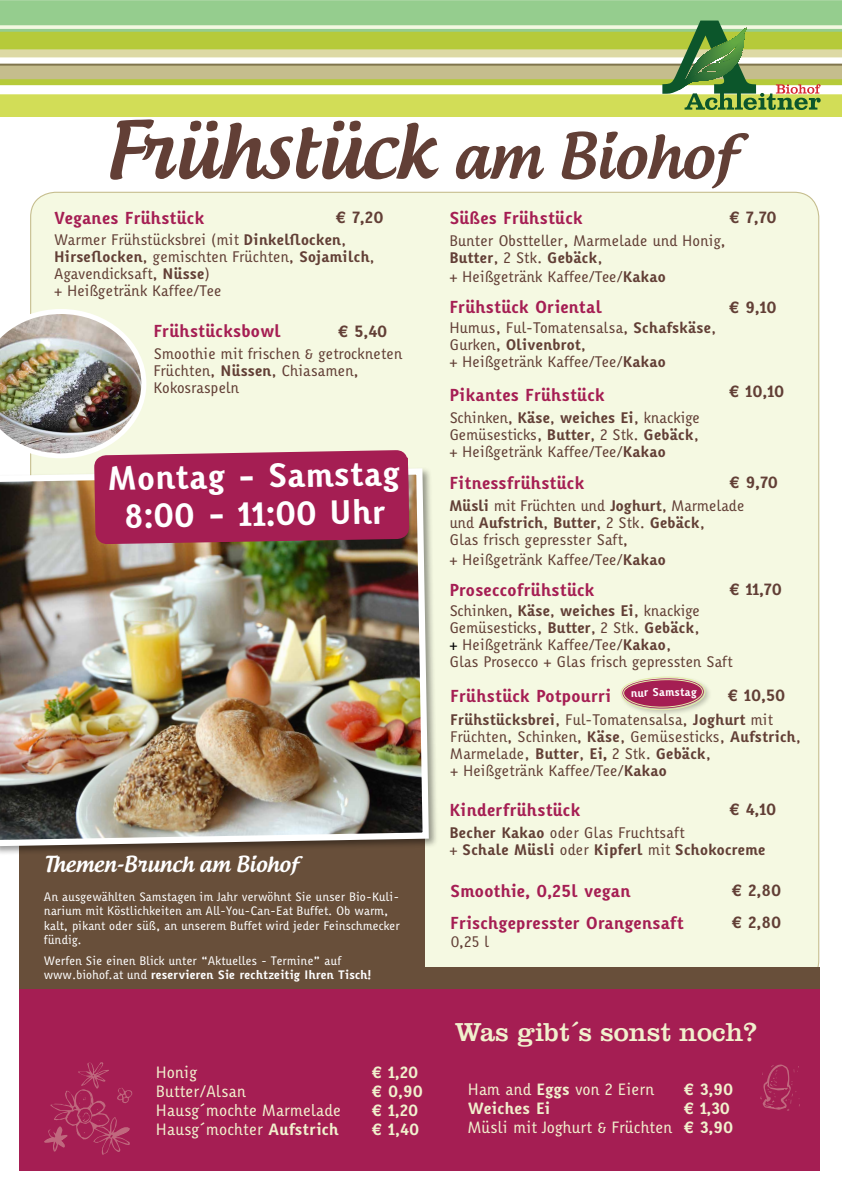
<style>
.page{position:relative;width:842px;height:1191px;background:#fff}
.page>*{position:absolute;margin:0;border:0;box-sizing:border-box;transform-origin:0 0}
.t1{font:500 75.6px "Androgyne";letter-spacing:-.01em;color:#623f36}
.t2{font:700 33px/38px "Karbid";color:#fff;text-align:center}
.t3{font:27px "Clarendon";color:#f1f0cd}
.t4{font:500 21px "Androgyne";color:#fff}
.t5{font:700 17px "Karbid";color:#a51e53}
.t6{font:700 17px "Karbid";letter-spacing:-.02em;color:#a51e53}
.t7{font:16px/19.2px "Karbid";color:#f1f0cd;text-align:right}
.t8{font:700 16px "Karbid";color:#623f36}
.t9{font:700 16px "Karbid";color:#f1f0cd}
.t10{font:700 16px "Karbid";letter-spacing:-.02em;color:#f1f0cd}
.t11{font:15px/17px "Karbid";letter-spacing:-.01em;color:#623f36}
.t12{font:700 15px/17px "Karbid";letter-spacing:-.02em;color:#623f36}
.t13{font:12px/14.4px "Karbid";color:#fff}
.t14{font:700 11.1px "Karbid";color:#fff}
.s1{font-size:60px}
.s2{font-weight:700}
.s3{color:#000}
.s4{font-weight:400}
</style>
<div class="page">
<div style="left:31px;top:192px;width:788px;height:792px;background:#f5f9e2;border-radius:25px"></div>
<div style="left:19px;top:980px;width:800px;height:190px;background:#a51e53"></div>
<img style="left:0;top:0;width:842px;height:116px">
<svg style="left:662px;top:21px;width:159px;height:89px;background:#94b068"></svg>
<div style="left:409px;top:967px;width:411px;height:21px;background:#684f3a"></div>
<div style="left:19px;top:831px;width:406px;height:157px;background:#684f3a"></div>
<div style="left:0;top:466px;width:439px;height:390px;background:#000;opacity:.4"></div>
<img style="left:0;top:466px;width:432px;height:383px">
<svg style="left:760px;top:1064px;width:40px;height:46px"></svg>
<svg style="left:44px;top:1062px;width:88px;height:93px"></svg>
<div style="left:619px;top:675px;width:94px;height:43px;background:#000;opacity:.25"></div>
<svg style="left:621px;top:677px;width:84px;height:33px;background:#bc697c"></svg>
<img style="left:0;top:309px;width:409px;height:235px">
<h1 class="t1" style="left:105px;top:102px;width:634px">Frühstück <span class="s1">am Biohof</span></h1>
<p class="t5" style="left:54px;top:207px;width:152px">Veganes Frühstück</p>
<p class="t8" style="left:336px;top:207px;width:50px">€ 7,20</p>
<p class="t11" style="left:54px;top:231px;width:322px">Warmer Frühstücksbrei (mit <span class="s2">Dinkelflocken</span>, <span class="s2">Hirseflocken</span>, gemischten Früchten, <span class="s2">Sojamilch</span>, Agavendicksaft, <span class="s2">Nüsse</span>)<br>+ Heißgetränk Kaffee/Tee</p>
<p class="t8" style="left:729px;top:297px;width:49px">€ 9,10</p>
<p class="t5" style="left:449px;top:207px;width:135px">Süßes Frühstück</p>
<p class="t8" style="left:729px;top:207px;width:49px">€ 7,70</p>
<p class="t11" style="left:449px;top:231px;width:278px">Bunter Obstteller, Marmelade und Honig,<br><span class="s2">Butter</span>, 2 Stk. <span class="s2">Gebäck</span>,</p>
<p class="t11" style="left:449px;top:267px;width:218px">+ Heißgetränk Kaffee/Tee/<span class="s2">Kakao</span></p>
<p class="t5" style="left:449px;top:296px;width:154px">Frühstück Oriental</p>
<p class="t11" style="left:449px;top:318px;width:269px">Humus, Ful-Tomatensalsa, <span class="s2">Schafskäse</span>,<br>Gurken, <span class="s2">Olivenbrot</span>,<br>+ Heißgetränk Kaffee/Tee/<span class="s2">Kakao</span></p>
<p class="t5" style="left:449px;top:384px;width:157px">Pikantes Frühstück</p>
<p class="t11" style="left:449px;top:408px;width:252px;text-align:justify">Schinken, <span class="s2">Käse</span>, <span class="s2">weiches Ei</span>, knackige Gemüsesticks, <span class="s2">Butter</span>, 2 Stk. <span class="s2">Gebäck</span>, + Heißgetränk Kaffee/Tee/<span class="s2">Kakao</span></p>
<p class="t5" style="left:449px;top:472px;width:137px">Fitnessfrühstück</p>
<p class="t8" style="left:729px;top:472px;width:50px">€ 9,70</p>
<p class="t11" style="left:449px;top:497px;width:297px"><span class="s2">Müsli</span> mit Früchten und <span class="s2">Joghurt</span>, Marmelade und <span class="s2">Aufstrich</span>, <span class="s2">Butter</span>, 2 Stk. <span class="s2">Gebäck</span>,<br>Glas frisch gepresster Saft,</p>
<p class="t11" style="left:449px;top:550px;width:218px">+ Heißgetränk Kaffee/Tee/<span class="s2">Kakao</span></p>
<p class="t5" style="left:449px;top:578px;width:147px">Proseccofrühstück</p>
<p class="t8" style="left:729px;top:579px;width:54px">€ 11,70</p>
<p class="t11" style="left:449px;top:602px;width:285px">Schinken, <span class="s2">Käse</span>, <span class="s2">weiches Ei</span>, knackige Gemüsesticks, <span class="s2">Butter</span>, 2 Stk. <span class="s2">Gebäck</span>,<br><span class="s3">+</span> Heißgetränk Kaffee/Tee/<span class="s2">Kakao</span>,<br>Glas Prosecco + Glas frisch gepressten Saft</p>
<p class="t6" style="left:153px;top:320px;width:129px">Frühstücksbowl</p>
<p class="t8" style="left:338px;top:321px;width:51px">€ 5,40</p>
<p class="t11" style="left:153px;top:344px;width:250px">Smoothie mit frischen &amp; getrockneten<br>Früchten, <span class="s2">Nüssen</span>, Chiasamen,<br>Kokosraspeln</p>
<p class="t8" style="left:729px;top:381px;width:57px">€ 10,10</p>
<h2 class="t2" style="left:108px;top:458px;width:294px;rotate:-1deg">Montag - Samstag<br>8:00 - 11:00 Uhr</h2>
<h3 class="t4" style="left:44px;top:851px;width:256px">Themen-Brunch am Biohof</h3>
<p class="t13" style="left:44px;top:889px;width:358px">An ausgewählten Samstagen im Jahr verwöhnt Sie unser Bio-Kuli&shy;narium mit Köstlichkeiten am All-You-Can-Eat Buffet. Ob warm, kalt, pikant oder süß, an unserem Buffet wird jeder Feinschmecker fündig.</p>
<p class="t13" style="left:44px;top:952px;width:329px">Werfen Sie einen Blick unter “Aktuelles - Termine” auf www.biohof.at und <span class="s2">reservieren Sie rechtzeitig Ihren Tisch!</span></p>
<p class="t7" style="left:156px;top:1062px;width:42px">Honig</p>
<p class="t9" style="left:372px;top:1061px;width:48px">€ 1,20</p>
<p class="t7" style="left:156px;top:1081px;width:91px">Butter/Alsan</p>
<p class="t9" style="left:372px;top:1080px;width:53px">€ 0,90</p>
<p class="t7" style="left:156px;top:1100px;width:187px">Hausg´mochte Marmelade</p>
<p class="t9" style="left:372px;top:1100px;width:48px">€ 1,20</p>
<p class="t7" style="left:156px;top:1119px;width:184px">Hausg´mochter <span class="s2">Aufstrich</span></p>
<p class="t9" style="left:372px;top:1119px;width:49px">€ 1,40</p>
<p class="t5" style="left:450px;top:684px;width:163px">Frühstück Potpourri</p>
<p class="t8" style="left:728px;top:684px;width:59px">€ 10,50</p>
<p class="t11" style="left:450px;top:710px;width:352px"><span class="s2">Frühstücksbrei</span>, Ful-Tomatensalsa, <span class="s2">Joghurt</span> mit Früchten, Schinken, <span class="s2">Käse</span>, Gemüsesticks, <span class="s2">Aufstrich</span>, Marmelade, <span class="s2">Butter</span>, <span class="s2">Ei,</span> 2 Stk. <span class="s2">Gebäck</span>,<br>+ Heißgetränk Kaffee/Tee/<span class="s2">Kakao</span></p>
<p class="t14" style="left:630px;top:685px;width:68px;rotate:-1deg">nur Samstag</p>
<p class="t5" style="left:449px;top:799px;width:133px">Kinderfrühstück</p>
<p class="t8" style="left:729px;top:799px;width:49px">€ 4,10</p>
<p class="t12" style="left:449px;top:823px;width:318px">Becher Kakao <span class="s4">oder Glas Fruchtsaft<br>+</span> Schale Müsli <span class="s4">oder</span> Kipferl <span class="s4">mit</span> Schokocreme</p>
<p class="t6" style="left:450px;top:879px;width:182px">Smoothie, 0,25l vegan</p>
<p class="t8" style="left:732px;top:880px;width:51px">€ 2,80</p>
<p class="t6" style="left:450px;top:911px;width:235px">Frischgepresster Orangensaft</p>
<p class="t8" style="left:732px;top:911px;width:51px">€ 2,80</p>
<p class="t11" style="left:451px;top:932px;width:39px">0,25 l</p>
<h3 class="t3" style="left:455px;top:1016px;width:304px">Was gibt´s sonst noch?</h3>
<p class="t7" style="left:468px;top:1079px;width:188px">Ham and <span class="s2">Eggs</span> von 2 Eiern</p>
<p class="t9" style="left:684px;top:1078px;width:51px">€ 3,90</p>
<p class="t10" style="left:468px;top:1098px;width:84px">Weiches Ei</p>
<p class="t7" style="left:468px;top:1098px;width:267px"><span class="s2">€ 1,30<br></span>Müsli mit Joghurt &amp; Früchten <span class="s2">€ 3,90</span></p>
</div>
